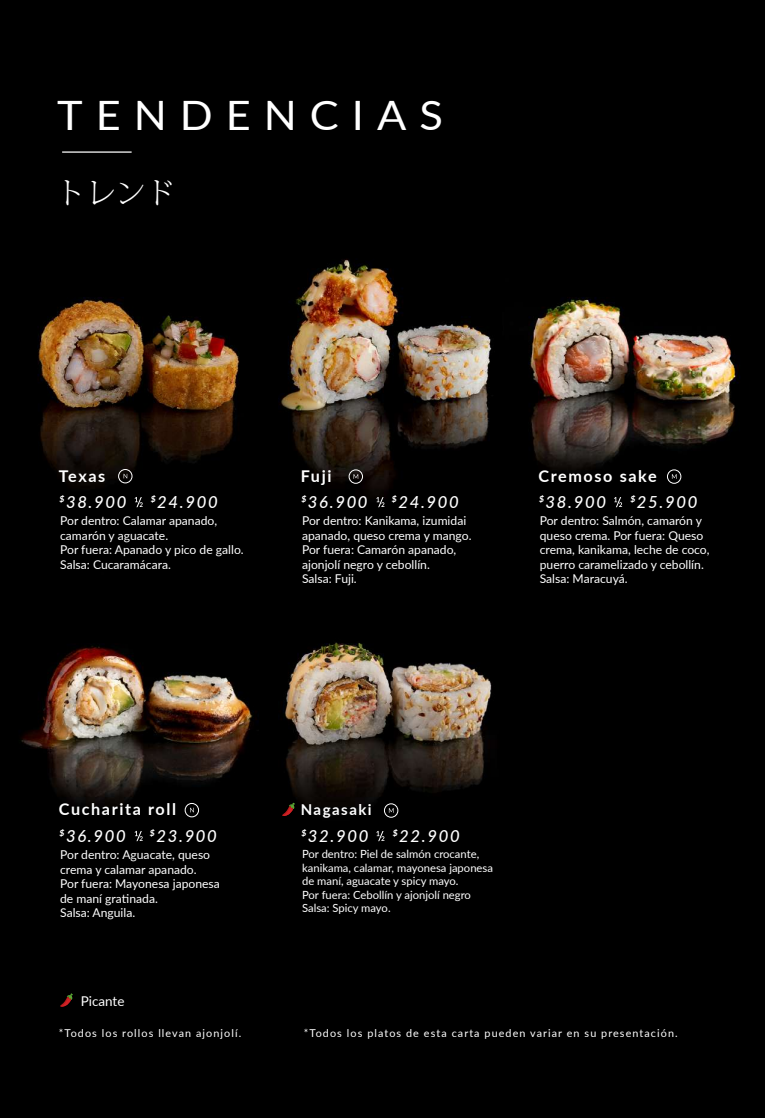
<style>
.page{position:relative;width:765px;height:1118px;background:#fff}
.page>*{position:absolute;margin:0;border:0;box-sizing:border-box;transform-origin:0 0}
.t1{font:40.5px "Lato";letter-spacing:.3em;color:#fff;scale:1.07 1}
.t2{font:300 29.75px "Adobe Song Std";color:#fff}
.t3{font:italic 500 16.62px "Lato";letter-spacing:.1em;color:#fff}
.t4{font:700 16.25px "Lato";letter-spacing:.1em;color:#fff}
.t5{font:700 15px "Lato";letter-spacing:.1em;color:#fff}
.t6{font:13.5px "Lato";color:#fff}
.t7{font:12.5px "Lato";color:#fff}
.t8{font:12.12px/14.6px "Lato";color:#fff}
.t9{font:11.25px/13.5px "Lato";color:#fff}
.t10{font:10.75px "Lato";letter-spacing:.1em;color:#fff}
</style>
<div class="page">
<img style="left:0;top:0;width:765px;height:1117px">
<div style="left:349px;top:469px;width:14px;height:14px;border:1px solid #fff;border-radius:50%"></div>
<svg style="left:354px;top:474px;width:4px;height:5px"></svg>
<svg style="left:376px;top:497px;width:8px;height:10px"></svg>
<div style="left:667px;top:469px;width:14px;height:14px;border:1px solid #fff;border-radius:50%"></div>
<svg style="left:672px;top:474px;width:5px;height:5px"></svg>
<svg style="left:614px;top:497px;width:8px;height:10px"></svg>
<svg style="left:135px;top:497px;width:8px;height:10px"></svg>
<div style="left:118px;top:469px;width:14px;height:14px;border:1px solid #fff;border-radius:50%"></div>
<svg style="left:124px;top:474px;width:3px;height:4px"></svg>
<div style="left:384px;top:803px;width:14px;height:14px;border:1px solid #fff;border-radius:50%"></div>
<svg style="left:389px;top:808px;width:5px;height:4px"></svg>
<svg style="left:376px;top:830px;width:8px;height:11px"></svg>
<svg style="left:135px;top:830px;width:8px;height:11px"></svg>
<div style="left:185px;top:803px;width:14px;height:14px;border:1px solid #fff;border-radius:50%"></div>
<svg style="left:190px;top:807px;width:4px;height:5px"></svg>
<hr style="left:62px;top:151px;width:70px;height:2px;background:#fff">
<svg style="left:60px;top:993px;width:13px;height:13px"></svg>
<svg style="left:274px;top:802px;width:21px;height:14px"></svg>
<h1 class="t1" style="left:57px;top:87px;width:362px">TENDENCIAS</h1>
<h2 class="t2" style="left:56px;top:177px;width:121px">トレンド</h2>
<h3 class="t4" style="left:59px;top:463px;width:48px">Texas</h3>
<h3 class="t4" style="left:301px;top:463px;width:32px">Fuji</h3>
<h3 class="t4" style="left:538px;top:463px;width:120px">Cremoso sake</h3>
<h3 class="t3" style="left:59px;top:490px;width:69px">$38.900</h3>
<h3 class="t3" style="left:150px;top:490px;width:69px">$24.900</h3>
<h3 class="t3" style="left:301px;top:490px;width:68px">$36.900</h3>
<h3 class="t3" style="left:391px;top:490px;width:69px">$24.900</h3>
<h3 class="t3" style="left:538px;top:490px;width:69px">$38.900</h3>
<h3 class="t3" style="left:630px;top:490px;width:69px">$25.900</h3>
<p class="t8" style="left:60px;top:512px;width:185px">Por dentro: Calamar apanado, camarón y aguacate.<br>Por fuera: Apanado y pico de gallo.<br>Salsa: Cucaramácara.</p>
<p class="t8" style="left:302px;top:512px;width:171px">Por dentro: Kanikama, izumidai apanado, queso crema y mango.<br>Por fuera: Camarón apanado, ajonjolí negro y cebollín.<br>Salsa: Fuji.</p>
<p class="t8" style="left:540px;top:512px;width:171px">Por dentro: Salmón, camarón y queso crema. Por fuera: Queso crema, kanikama, leche de coco, puerro caramelizado y cebollín.<br>Salsa: Maracuyá.</p>
<h3 class="t4" style="left:59px;top:797px;width:119px">Cucharita roll</h3>
<p class="t5" style="left:301px;top:799px;width:73px">Nagasaki</p>
<h3 class="t3" style="left:59px;top:823px;width:68px">$36.900</h3>
<h3 class="t3" style="left:149px;top:823px;width:69px">$23.900</h3>
<h3 class="t3" style="left:301px;top:823px;width:69px">$32.900</h3>
<h3 class="t3" style="left:392px;top:823px;width:69px">$22.900</h3>
<p class="t8" style="left:60px;top:846px;width:161px">Por dentro: Aguacate, queso crema y calamar apanado.<br>Por fuera: Mayonesa japonesa de maní gratinada.<br>Salsa: Anguila.</p>
<p class="t9" style="left:302px;top:846px;width:192px">Por dentro: Piel de salmón crocante, kanikama, calamar, mayonesa japonesa de maní, aguacate y spicy mayo.<br>Por fuera: Cebollín y ajonjolí negro<br>Salsa: Spicy mayo.</p>
<p class="t6" style="left:81px;top:991px;width:45px">Picante</p>
<p class="t7" style="left:206px;top:1023px;width:59px">Domicilios</p>
<p class="t10" style="left:59px;top:1024px;width:184px">*Todos los rollos llevan ajonjolí.</p>
<p class="t10" style="left:304px;top:1024px;width:375px">*Todos los platos de esta carta pueden variar en su presentación.</p>
</div>
